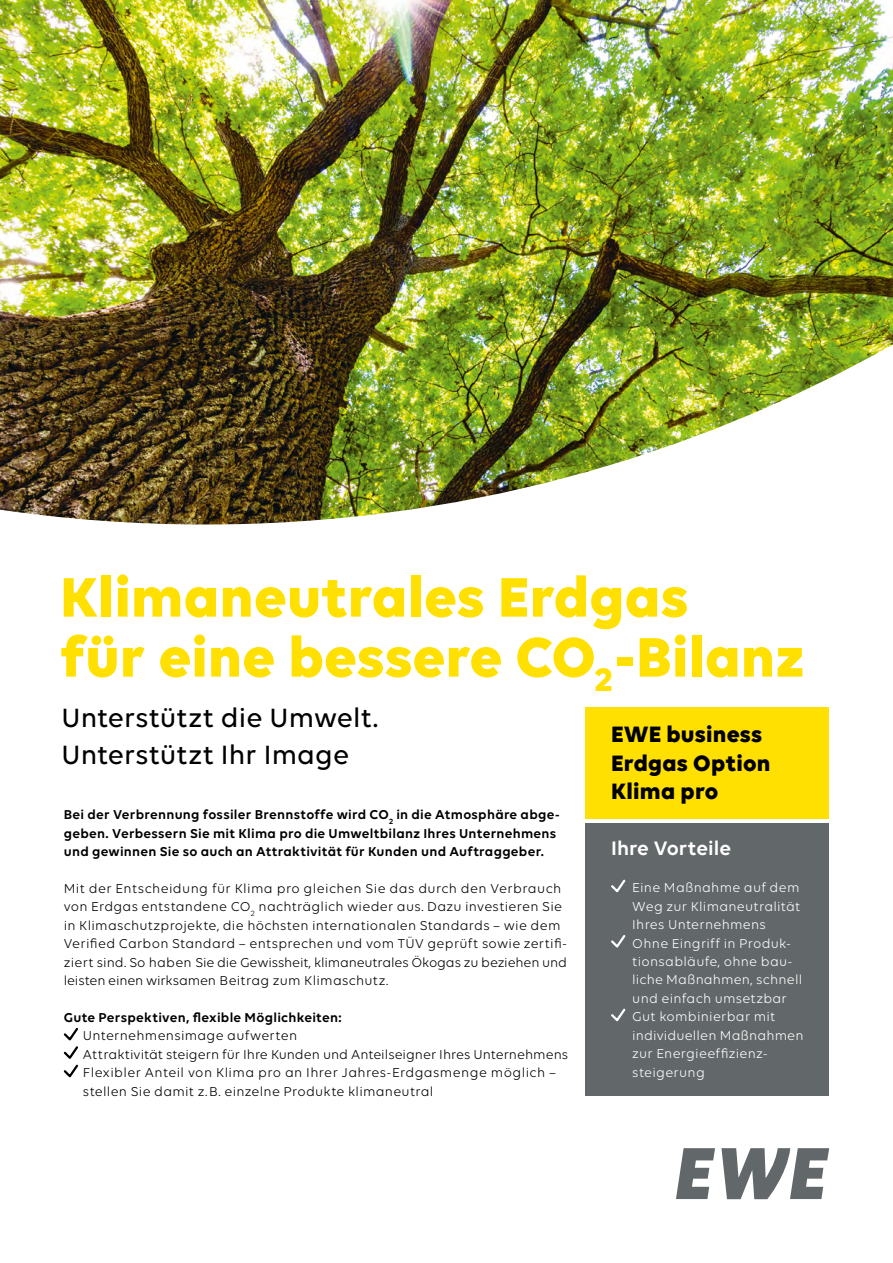
<style>
.page{position:relative;width:893px;height:1263px;background:#fff}
.page>*{position:absolute;margin:0;border:0;box-sizing:border-box;transform-origin:0 0}
.t1{font:700 60px/60px "Volte";letter-spacing:.005em;color:#ffe000}
.t2{font:500 28.5px/36.8px "Volte";letter-spacing:.005em;color:#000}
.t3{font:700 24px/28.8px "Volte";letter-spacing:.01em;color:#000}
.t4{font:600 21px "Volte";color:#fff}
.t5{font:13.8px/18.5px "Volte";letter-spacing:.02em;color:#000}
.t6{font:600 13.8px/18.5px "Volte";letter-spacing:.02em;color:#000}
.t7{font:13.8px/18.5px "Volte";letter-spacing:.015em;color:#fff}
</style>
<div class="page">
<img style="left:0;top:0;width:893px;height:524px">
<svg style="left:63px;top:1027px;width:15px;height:51px"></svg>
<div style="left:585px;top:707px;width:244px;height:112px;background:#ffe000"></div>
<div style="left:585px;top:823px;width:244px;height:273px;background:#626769"></div>
<svg style="left:611px;top:879px;width:15px;height:14px"></svg>
<svg style="left:611px;top:935px;width:15px;height:13px"></svg>
<svg style="left:611px;top:1008px;width:15px;height:14px"></svg>
<svg style="left:676px;top:1148px;width:39px;height:51px"></svg>
<svg style="left:721px;top:1148px;width:108px;height:51px"></svg>
<h1 class="t1" style="left:60px;top:565px;width:746px">Klimaneutrales Erdgas<br>für eine bessere CO<sub>2</sub>-Bilanz</h1>
<h2 class="t2" style="left:61px;top:699px;width:319px">Unterstützt die Umwelt.<br>Unterstützt Ihr Image</h2>
<p class="t6" style="left:64px;top:805px;width:497px">Bei der Verbrennung fossiler Brennstoffe wird CO<sub>2</sub> in die Atmosphäre abge&shy;geben. Verbessern Sie mit Klima pro die Umweltbilanz Ihres Unternehmens und gewinnen Sie so auch an Attraktivität für Kunden und Auftraggeber.</p>
<p class="t5" style="left:64px;top:879px;width:505px">Mit der Entscheidung für Klima pro gleichen Sie das durch den Verbrauch von Erdgas entstandene CO<sub>2</sub> nachträglich wieder aus. Dazu investieren Sie in Klimaschutzprojekte, die höchsten internationalen Standards – wie dem Verified Carbon Standard – entsprechen und vom TÜV geprüft sowie zertifi&shy;ziert sind. So haben Sie die Gewissheit, klimaneutrales Ökogas zu beziehen und leisten einen wirksamen Beitrag zum Klimaschutz.</p>
<p class="t6" style="left:64px;top:1008px;width:279px">Gute Perspektiven, flexible Möglichkeiten:</p>
<p class="t5" style="left:83px;top:1026px;width:487px">Unternehmensimage aufwerten<br>Attraktivität steigern für Ihre Kunden und Anteilseigner Ihres Unternehmens Flexibler Anteil von Klima pro an Ihrer Jahres-Erdgasmenge möglich – stellen Sie damit z. B. einzelne Produkte klimaneutral</p>
<h3 class="t3" style="left:611px;top:719px;width:161px">EWE business<br>Erdgas Option<br>Klima pro</h3>
<h3 class="t4" style="left:611px;top:836px;width:121px">Ihre Vorteile</h3>
<p class="t7" style="left:632px;top:878px;width:173px">Eine Maßnahme auf dem<br>Weg zur Klimaneutralität<br>Ihres Unternehmens<br>Ohne Eingriff in Produk&shy;tionsabläufe, ohne bau&shy;liche Maßnahmen, schnell und einfach umsetzbar<br>Gut kombinierbar mit individuellen Maßnahmen zur Energieeffizienz&shy;steigerung</p>
</div>
